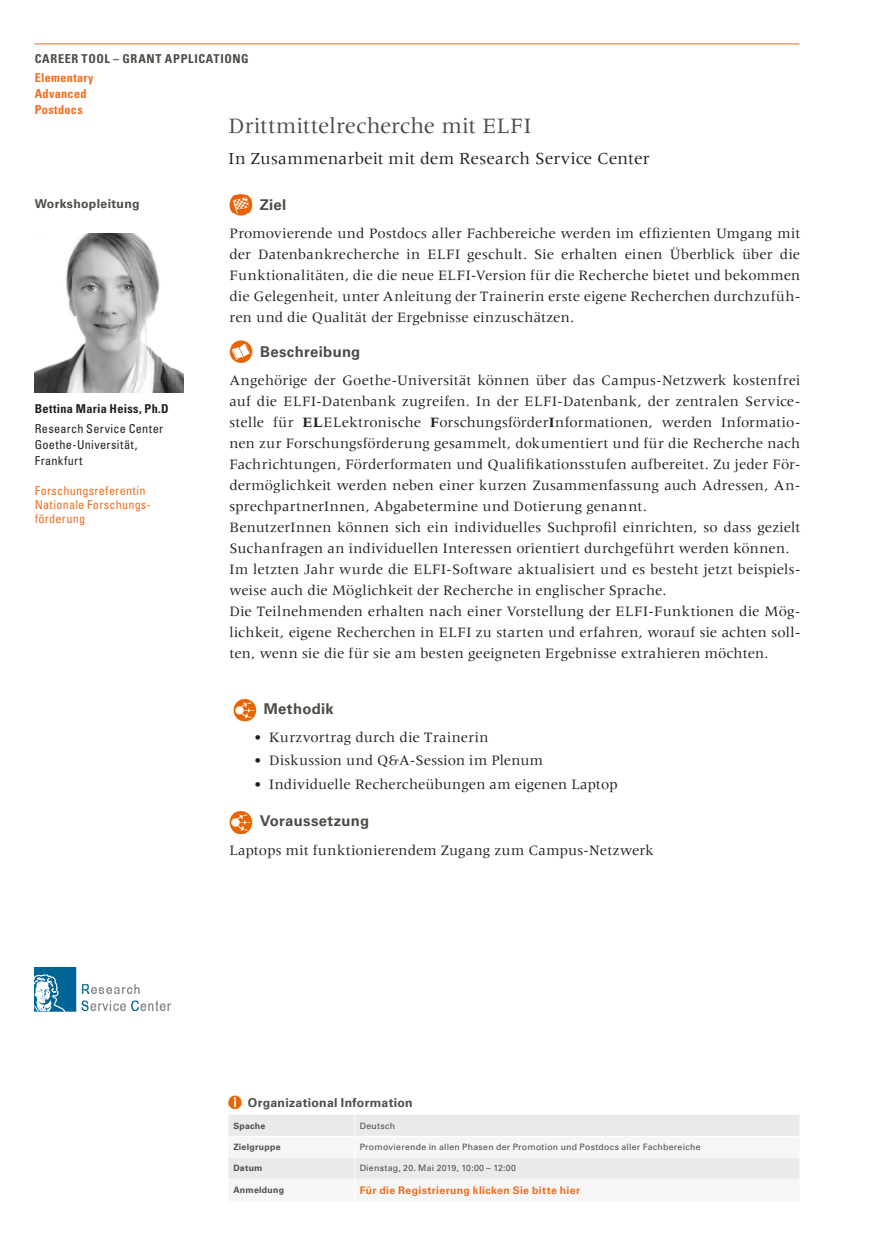
<style>
.page{position:relative;width:869px;height:1241px;background:#fff}
.page>*{position:absolute;margin:0;border:0;box-sizing:border-box;transform-origin:0 0}
.Kurse{font:22.75px "Meridien LT Std";letter-spacing:.005em;color:#4c4b46}
.Kurse-2{font:17.5px "Meridien LT Std";letter-spacing:.005em;color:#231f20}
.Mengentext{font:14.88px/21px "Meridien LT Std";letter-spacing:.01em;color:#231f20;text-align:justify}
.Mengentext-2{font:700 14.88px "Univers LT Std";letter-spacing:.02em;color:#4c4b46}
.Objective_Descriptio{font:700 14.88px "Univers LT Std";color:#4c4b46}
.Trainer_Einrichtung{font:condensed 12.25px "Univers LT Std";letter-spacing:.025em;color:#231f20}
.Trainer_Biografie{font:condensed 12.25px/14px "Univers LT Std";letter-spacing:.015em;color:#ef6d20}
.Kopf_Tools{font:700 condensed 12.25px "Univers LT Std";letter-spacing:.055em;color:#4c4b46}
.Kopf_links_Einstufun{font:700 condensed 12.25px "Univers LT Std";letter-spacing:.025em;color:#ef6d20}
.Tabelle_Headline{font:700 12.25px "Univers LT Std";letter-spacing:.025em;color:#4c4b46}
.Trainer_Name{font:700 condensed 12.25px "Univers LT Std";letter-spacing:.025em;color:#231f20}
.Headlines__Trainer{font:700 12.25px "Univers LT Std";letter-spacing:.025em;color:#4c4b46}
.Tabelle_Mengentext{font:700 10.5px "Univers LT Std";letter-spacing:.03em;color:#ef6d20}
.Tabelle_Mengentext-2{font:8.75px "Univers LT Std";letter-spacing:.025em;color:#4c4b46}
.Tabelle_Bold{font:700 8.75px "Univers LT Std";letter-spacing:.03em;color:#4c4b46}
.s1{font-family:"Meridien";font-weight:700}
</style>
<div class="page">
<hr style="left:35px;top:43px;width:764px;height:1px;background:#ef6d20">
<img style="left:35px;top:234px;width:149px;height:158px">
<img style="left:35px;top:967px;width:136px;height:45px">
<img style="left:229px;top:193px;width:23px;height:23px">
<img style="left:229px;top:340px;width:24px;height:23px">
<img style="left:233px;top:699px;width:23px;height:22px">
<img style="left:229px;top:811px;width:23px;height:22px">
<svg style="left:228px;top:1095px;width:13px;height:13px"></svg>
<svg style="left:228px;top:1115px;width:571px;height:64px"></svg>
<hr style="left:228px;top:1135px;width:126px;height:1px;background:#fff">
<p class="Kopf_Tools" style="left:35px;top:52px;width:215px">CAREER TOOL – GRANT APPLICATIONG</p>
<p class="Kopf_links_Einstufun" style="left:35px;top:70px;width:60px">Elementary</p>
<p class="Kopf_links_Einstufun" style="left:35px;top:86px;width:53px">Advanced</p>
<p class="Kopf_links_Einstufun" style="left:35px;top:102px;width:50px">Postdocs</p>
<p class="Kurse" style="left:228px;top:113px;width:304px">Drittmittelrecherche mit ELFI</p>
<p class="Kurse-2" style="left:228px;top:149px;width:422px">In Zusammenarbeit mit dem Research Service Center</p>
<p class="Headlines__Trainer" style="left:35px;top:197px;width:106px">Workshopleitung</p>
<p class="Objective_Descriptio" style="left:260px;top:196px;width:28px">Ziel</p>
<p class="Mengentext" style="left:229px;top:222px;width:572px">Promovierende und Postdocs aller Fachbereiche werden im effizienten Umgang mit der Datenbankrecherche in ELFI geschult. Sie erhalten einen Überblick über die Funktionalitäten, die die neue ELFI-Version für die Recherche bietet und bekommen die Gelegenheit, unter Anleitung der Trainerin erste eigene Recherchen durchzufüh&shy;ren und die Qualität der Ergebnisse einzuschätzen.</p>
<p class="Mengentext-2" style="left:260px;top:343px;width:102px">Beschreibung</p>
<p class="Mengentext" style="left:229px;top:369px;width:572px">Angehörige der Goethe-Universität können über das Campus-Netzwerk kostenfrei auf die ELFI-Datenbank zugreifen. In der ELFI-Datenbank, der zentralen Service&shy;stelle für <span class="s1">EL</span>ELektronische <span class="s1">F</span>orschungsförder<span class="s1">I</span>nformationen, werden Informatio&shy;nen zur Forschungsförderung gesammelt, dokumentiert und für die Recherche nach Fachrichtungen, Förderformaten und Qualifikationsstufen aufbereitet. Zu jeder För&shy;dermöglichkeit werden neben einer kurzen Zusammenfassung auch Adressen, An&shy;sprechpartnerInnen, Abgabetermine und Dotierung genannt.</p>
<p class="Mengentext" style="left:229px;top:516px;width:572px">BenutzerInnen können sich ein individuelles Suchprofil einrichten, so dass gezielt<br>Suchanfragen an individuellen Interessen orientiert durchgeführt werden können.</p>
<p class="Mengentext" style="left:229px;top:558px;width:572px">Im letzten Jahr wurde die ELFI-Software aktualisiert und es besteht jetzt beispiels&shy;weise auch die Möglichkeit der Recherche in englischer Sprache.</p>
<p class="Mengentext" style="left:229px;top:600px;width:572px">Die Teilnehmenden erhalten nach einer Vorstellung der ELFI-Funktionen die Mög&shy;lichkeit, eigene Recherchen in ELFI zu starten und erfahren, worauf sie achten soll&shy;ten, wenn sie die für sie am besten geeigneten Ergebnisse extrahieren möchten.</p>
<p class="Trainer_Name" style="left:35px;top:400px;width:135px">Bettina Maria Heiss, Ph.D</p>
<p class="Trainer_Einrichtung" style="left:35px;top:421px;width:130px">Research Service Center</p>
<p class="Trainer_Einrichtung" style="left:35px;top:437px;width:104px">Goethe-Universität,</p>
<p class="Trainer_Einrichtung" style="left:35px;top:452px;width:49px">Frankfurt</p>
<p class="Trainer_Biografie" style="left:35px;top:483px;width:112px">Forschungsreferentin</p>
<p class="Trainer_Biografie" style="left:35px;top:497px;width:118px">Nationale Forschungs&shy;förderung</p>
<p class="Mengentext-2" style="left:264px;top:700px;width:71px">Methodik</p>
<p class="Mengentext" style="left:254px;top:726px;width:236px">• Kurzvortrag durch die Trainerin</p>
<p class="Mengentext" style="left:254px;top:750px;width:290px">• Diskussion und Q&amp;A-Session im Plenum</p>
<p class="Mengentext" style="left:254px;top:773px;width:365px">• Individuelle Rechercheübungen am eigenen Laptop</p>
<p class="Mengentext-2" style="left:259px;top:812px;width:111px">Voraussetzung</p>
<p class="Mengentext" style="left:229px;top:839px;width:425px">Laptops mit funktionierendem Zugang zum Campus-Netzwerk</p>
<p class="Tabelle_Headline" style="left:248px;top:1095px;width:166px">Organizational Information</p>
<p class="Tabelle_Bold" style="left:233px;top:1120px;width:33px">Spache</p>
<p class="Tabelle_Mengentext-2" style="left:359px;top:1119px;width:37px">Deutsch</p>
<p class="Tabelle_Bold" style="left:233px;top:1141px;width:49px">Zielgruppe</p>
<p class="Tabelle_Mengentext-2" style="left:359px;top:1141px;width:342px">Promovierende in allen Phasen der Promotion und Postdocs aller Fachbereiche</p>
<p class="Tabelle_Bold" style="left:233px;top:1162px;width:31px">Datum</p>
<p class="Tabelle_Mengentext-2" style="left:359px;top:1162px;width:158px">Dienstag, 20. Mai 2019, 10:00 – 12:00</p>
<p class="Tabelle_Bold" style="left:233px;top:1184px;width:52px">Anmeldung</p>
<p class="Tabelle_Mengentext" style="left:359px;top:1183px;width:222px">Für die Registrierung klicken Sie bitte hier</p>
</div>
